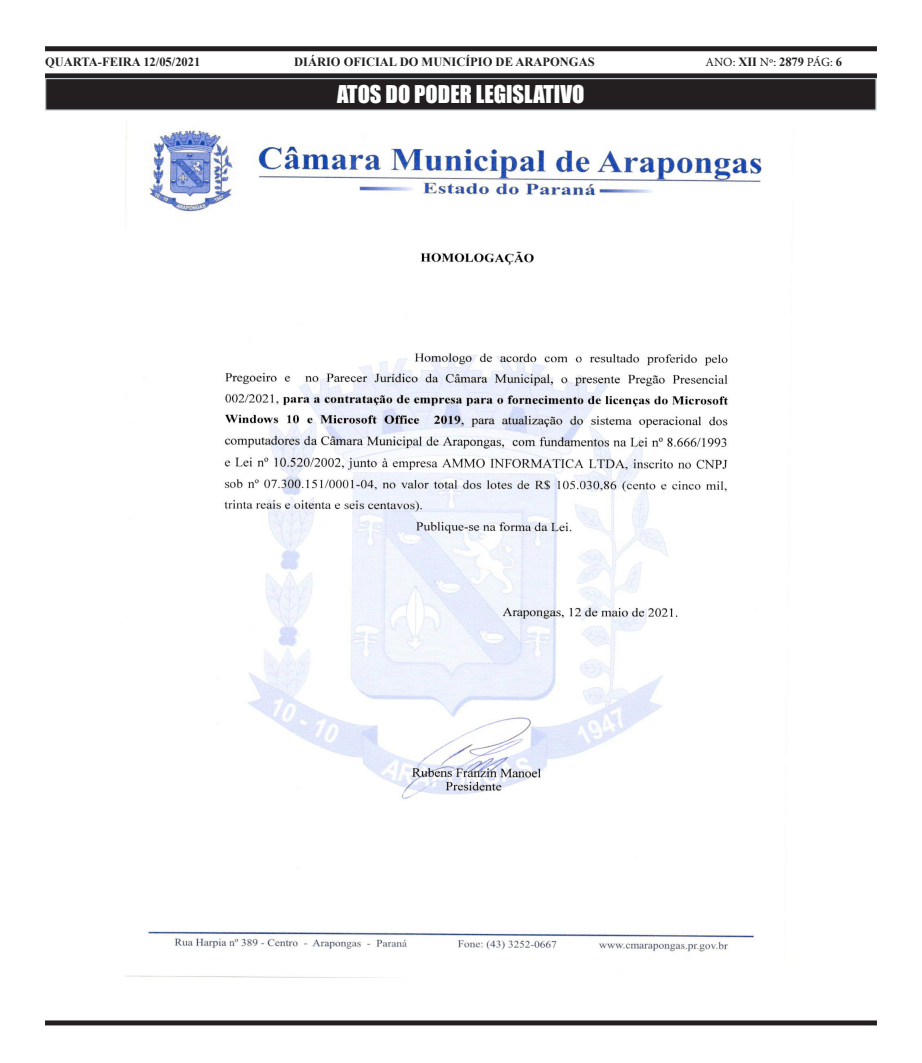
<style>
.page{position:relative;width:922px;height:1063px;background:#fff}
.page>*{position:absolute;margin:0;border:0;box-sizing:border-box;transform-origin:0 0}
.t1{font:22.5px "Impact";color:#fff}
.t2{font:700 12.5px "Times New Roman";color:#231f20}
.t3{font:12.5px "Minion Pro";letter-spacing:-.005em;color:#231f20}
.s1{font-family:"Times New Roman";font-weight:700}
</style>
<div class="page">
<div style="left:45px;top:1020px;width:831px;height:5px;background:#231f20"></div>
<div style="left:45px;top:46px;width:831px;height:5px;background:#231f20"></div>
<div style="left:45px;top:73px;width:831px;height:5px;background:#231f20"></div>
<img style="left:126px;top:120px;width:636px;height:858px">
<div style="left:46px;top:79px;width:829px;height:31px;background:#231f20"></div>
<div style="left:45px;top:78px;width:831px;height:33px;border:1px solid #bec5cb"></div>
<p class="t2" style="left:45px;top:53px;width:157px">QUARTA-FEIRA 12/05/2021</p>
<p class="t2" style="left:294px;top:53px;width:302px">DIÁRIO OFICIAL DO MUNICÍPIO DE ARAPONGAS</p>
<p class="t3" style="left:705px;top:53px;width:138px">ANO: <span class="s1">XII</span> Nº: <span class="s1">2879</span> PÁG: <span class="s1">6</span></p>
<p class="t1" style="left:337px;top:77px;width:249px">ATOS DO PODER LEGISLATIVO</p>
</div>
